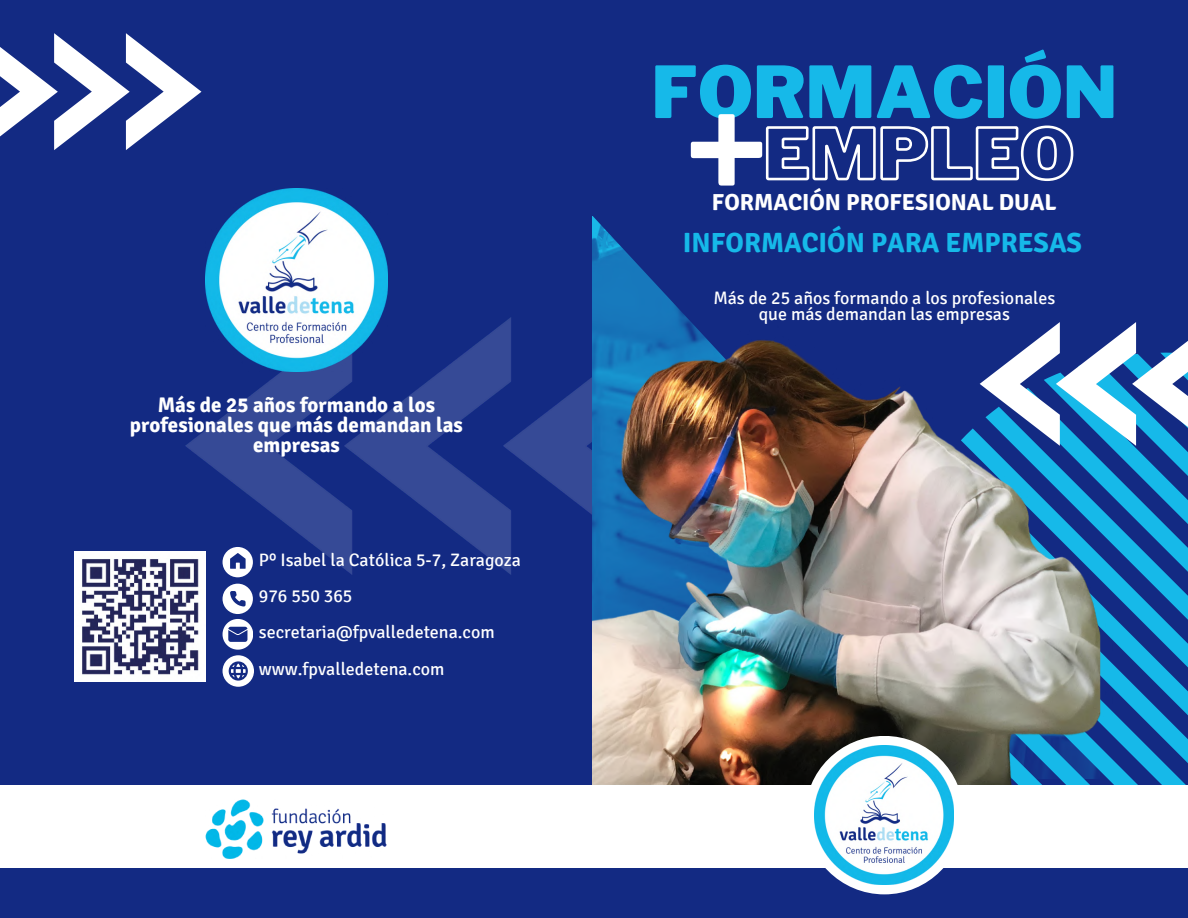
<style>
.page{position:relative;width:1188px;height:918px;background:#132a83}
.page>*{position:absolute;margin:0;border:0;box-sizing:border-box;transform-origin:0 0}
.t1{font:700 146.55px "Libre Franklin";color:#fff}
.t2{font:900 71.1px "Libre Franklin";color:#16b9e9}
.t3{font:700 27.6px "Signika";color:#16b9e9}
.t4{font:700 23.1px "Signika";color:#fff}
.t5{font:700 21px/20.2px "Signika";color:#fff;text-align:center}
.t6{font:18px/16.8px "Signika";color:#fff;text-align:center}
</style>
<div class="page">
<img style="left:186px;top:333px;width:305px;height:241px">
<svg style="left:491px;top:216px;width:431px;height:679px"></svg>
<img style="left:593px;top:319px;width:329px;height:466px">
<svg style="left:889px;top:322px;width:299px;height:463px"></svg>
<svg style="left:0;top:33px;width:201px;height:117px"></svg>
<div style="left:0;top:785px;width:1188px;height:83px;background:#fff"></div>
<div style="left:805px;top:736px;width:159px;height:158px;background:#fff;border-radius:50%"></div>
<img style="left:814px;top:745px;width:140px;height:140px">
<img style="left:206px;top:799px;width:181px;height:60px">
<img style="left:75px;top:551px;width:130px;height:131px">
<img style="left:205px;top:189px;width:182px;height:182px">
<svg style="left:223px;top:547px;width:30px;height:30px"></svg>
<svg style="left:223px;top:584px;width:30px;height:65px"></svg>
<svg style="left:223px;top:655px;width:31px;height:32px"></svg>
<svg style="left:765px;top:125px;width:309px;height:56px"></svg>
<p class="t5" style="left:130px;top:395px;width:334px">Más de 25 años formando a los profesionales que más demandan las empresas</p>
<p class="t6" style="left:259px;top:552px;width:264px">Pº Isabel la Católica 5-7, Zaragoza</p>
<p class="t6" style="left:259px;top:588px;width:95px">976 550 365</p>
<p class="t6" style="left:259px;top:624px;width:237px">secretaria@fpvalledetena.com</p>
<p class="t6" style="left:259px;top:661px;width:187px">www.fpvalledetena.com</p>
<p class="t2" style="left:652px;top:49px;width:467px">FORMACIÓN</p>
<p class="t1" style="left:684px;top:63px;width:87px">+</p>
<p class="t4" style="left:712px;top:188px;width:346px">FORMACIÓN PROFESIONAL DUAL</p>
<p class="t3" style="left:683px;top:226px;width:401px">INFORMACIÓN PARA EMPRESAS</p>
<p class="t6" style="left:713px;top:289px;width:344px">Más de 25 años formando a los profesionales que más demandan las empresas</p>
</div>
